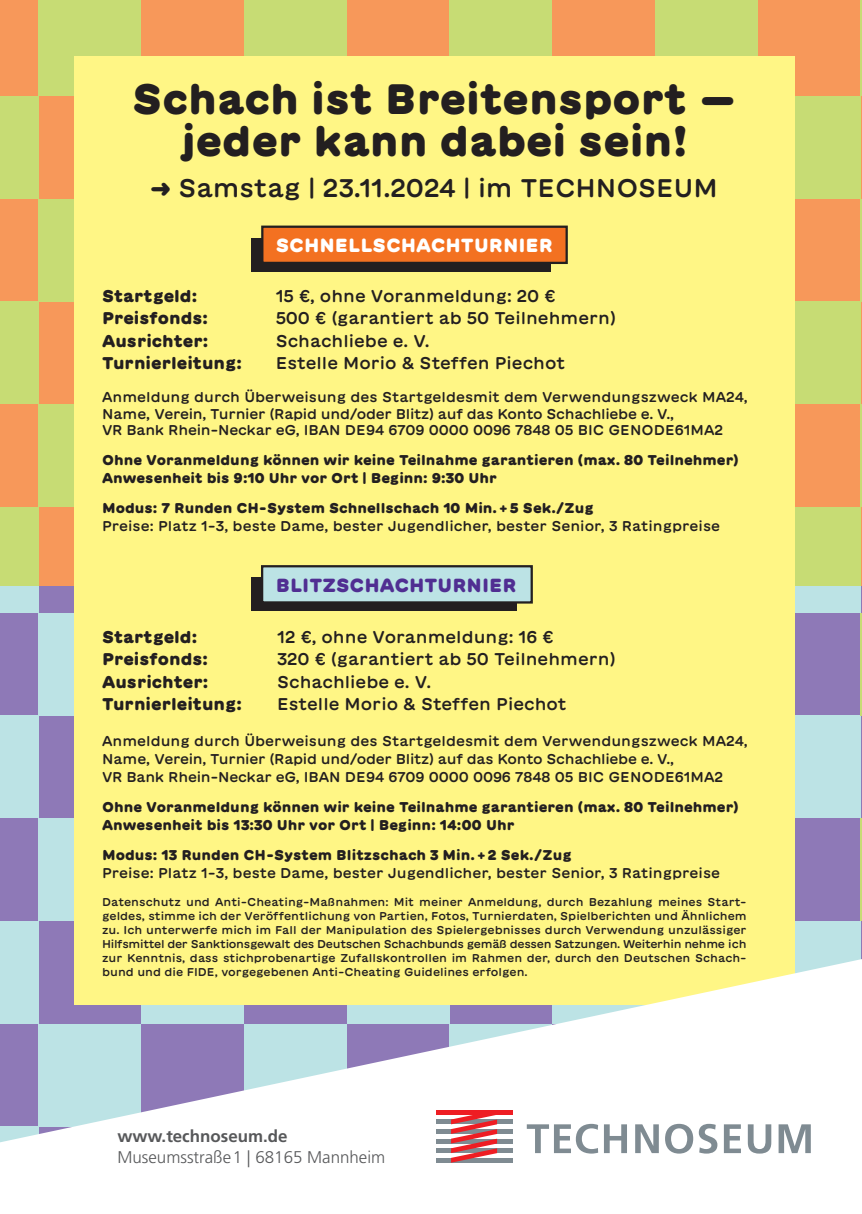
<style>
.page{position:relative;width:862px;height:1214px;background:#fff}
.page>*{position:absolute;margin:0;border:0;box-sizing:border-box;transform-origin:0 0}
.t1{font:900 42.2px/42.2px "GT Maru";color:#231f20;text-align:center}
.t2{font:500 25.4px "GT Maru";color:#231f20}
.t3{font:900 19px "GT Maru";color:#fff}
.t4{font:900 19px "GT Maru";color:#502e92}
.t5{font:500 17px "GT Maru";color:#231f20}
.t6{font:900 17px "GT Maru";color:#231f20}
.t7{font:300 17px "Frutiger LT Pro";color:#57585a}
.t8{font:700 17px "Frutiger LT Pro";color:#57585a}
.t9{font:500 14px/17px "GT Maru";color:#231f20}
.t10{font:900 14px/18.4px "GT Maru";color:#231f20}
.t11{font:500 11.2px/14px "GT Maru";color:#231f20;text-align:justify}
.s1{font-weight:900}
</style>
<div class="page">
<div style="left:0;top:585px;width:862px;height:628px;background:#8e79b7"></div>
<div style="left:758px;top:921px;width:102px;height:102px;background:#bce3e5"></div>
<div style="left:0;top:921px;width:38px;height:102px;background:#bce3e5"></div>
<hr style="left:860px;top:818px;width:2px;height:103px;background:#c7dc74">
<div style="left:38px;top:818px;width:103px;height:103px;background:#bce3e5"></div>
<div style="left:758px;top:715px;width:102px;height:103px;background:#bce3e5"></div>
<div style="left:0;top:715px;width:38px;height:103px;background:#bce3e5"></div>
<hr style="left:860px;top:612px;width:2px;height:103px;background:#c7dc74">
<div style="left:38px;top:612px;width:103px;height:103px;background:#bce3e5"></div>
<div style="left:758px;top:585px;width:102px;height:27px;background:#bce3e5"></div>
<div style="left:0;top:585px;width:38px;height:27px;background:#bce3e5"></div>
<div style="left:0;top:0;width:862px;height:585px;background:#f7985a"></div>
<div style="left:655px;top:0;width:103px;height:96px;background:#c7dc74"></div>
<hr style="left:860px;top:0;width:2px;height:96px;background:#c7dc74">
<div style="left:449px;top:0;width:103px;height:96px;background:#c7dc74"></div>
<div style="left:244px;top:0;width:103px;height:96px;background:#c7dc74"></div>
<div style="left:38px;top:0;width:103px;height:96px;background:#c7dc74"></div>
<div style="left:758px;top:96px;width:102px;height:103px;background:#c7dc74"></div>
<div style="left:0;top:96px;width:38px;height:103px;background:#c7dc74"></div>
<hr style="left:860px;top:199px;width:2px;height:102px;background:#c7dc74">
<div style="left:38px;top:199px;width:103px;height:102px;background:#c7dc74"></div>
<div style="left:758px;top:301px;width:102px;height:103px;background:#c7dc74"></div>
<div style="left:0;top:301px;width:38px;height:103px;background:#c7dc74"></div>
<hr style="left:860px;top:404px;width:2px;height:103px;background:#c7dc74">
<div style="left:38px;top:404px;width:103px;height:103px;background:#c7dc74"></div>
<div style="left:758px;top:507px;width:102px;height:78px;background:#c7dc74"></div>
<div style="left:0;top:507px;width:38px;height:78px;background:#c7dc74"></div>
<div style="left:74px;top:57px;width:720px;height:947px;background:#fff685"></div>
<svg style="left:0;top:958px;width:862px;height:255px;fill:#fff"></svg>
<div style="left:436px;top:1109px;width:76px;height:5px;background:#ee1d23"></div>
<div style="left:436px;top:1119px;width:76px;height:5px;background:#7f8b92"></div>
<div style="left:436px;top:1128px;width:76px;height:5px;background:#7f8b92"></div>
<div style="left:436px;top:1138px;width:76px;height:5px;background:#7f8b92"></div>
<hr style="left:436px;top:1148px;width:76px;height:4px;background:#7f8b92">
<div style="left:436px;top:1157px;width:76px;height:5px;background:#7f8b92"></div>
<svg style="left:451px;top:1109px;width:46px;height:53px"></svg>
<svg style="left:527px;top:1065px;width:335px;height:130px;background:#f4f5f6"></svg>
<div style="left:251px;top:238px;width:300px;height:33px;background:#231f20"></div>
<div style="left:262px;top:227px;width:305px;height:36px;background:#f37121"></div>
<div style="left:261px;top:225px;width:307px;height:39px;border:2px solid #231f20"></div>
<div style="left:251px;top:577px;width:265px;height:34px;background:#231f20"></div>
<div style="left:262px;top:566px;width:270px;height:36px;background:#bce3e5"></div>
<div style="left:261px;top:565px;width:272px;height:38px;border:2px solid #231f20"></div>
<h1 class="t1" style="left:132px;top:77px;width:606px">Schach ist Breitensport — jeder kann dabei sein!</h1>
<h2 class="t2" style="left:151px;top:173px;width:568px"><span class="s1">→</span> Samstag | 23.11.2024 | im TECHNOSEUM</h2>
<h3 class="t3" style="left:276px;top:233px;width:279px">SCHNELLSCHACHTURNIER</h3>
<p class="t6" style="left:102px;top:285px;width:97px">Startgeld:</p>
<p class="t5" style="left:276px;top:285px;width:281px">15 €, ohne Voranmeldung: 20 €</p>
<p class="t6" style="left:102px;top:308px;width:107px">Preisfonds:</p>
<p class="t5" style="left:276px;top:308px;width:342px">500 € (garantiert ab 50 Teilnehmern)</p>
<p class="t6" style="left:102px;top:330px;width:108px">Ausrichter:</p>
<p class="t5" style="left:276px;top:331px;width:155px">Schachliebe e. V.</p>
<p class="t6" style="left:102px;top:353px;width:141px">Turnierleitung:</p>
<p class="t5" style="left:276px;top:353px;width:291px">Estelle Morio &amp; Steffen Piechot</p>
<p class="t9" style="left:102px;top:388px;width:647px">Anmeldung durch Überweisung des Startgeldesmit dem Verwendungszweck MA24,<br>Name, Verein, Turnier (Rapid und/oder Blitz) auf das Konto Schachliebe e. V.,<br>VR Bank Rhein-Neckar eG, IBAN DE94 6709 0000 0096 7848 05 BIC GENODE61MA2</p>
<p class="t10" style="left:102px;top:451px;width:638px">Ohne Voranmeldung können wir keine Teilnahme garantieren (max. 80 Teilnehmer)<br>Anwesenheit bis 9:10 Uhr vor Ort | Beginn: 9:30 Uhr</p>
<p class="t10" style="left:102px;top:499px;width:493px">Modus: 7 Runden CH-System Schnellschach 10 Min.+5 Sek./Zug</p>
<p class="t9" style="left:102px;top:517px;width:619px">Preise: Platz 1-3, beste Dame, bester Jugendlicher, bester Senior, 3 Ratingpreise</p>
<h3 class="t4" style="left:276px;top:573px;width:242px">BLITZSCHACHTURNIER</h3>
<p class="t6" style="left:102px;top:626px;width:97px">Startgeld:</p>
<p class="t5" style="left:277px;top:626px;width:278px">12 €, ohne Voranmeldung: 16 €</p>
<p class="t6" style="left:102px;top:648px;width:107px">Preisfonds:</p>
<p class="t5" style="left:277px;top:649px;width:340px">320 € (garantiert ab 50 Teilnehmern)</p>
<p class="t6" style="left:102px;top:671px;width:108px">Ausrichter:</p>
<p class="t5" style="left:277px;top:671px;width:155px">Schachliebe e. V.</p>
<p class="t6" style="left:102px;top:693px;width:141px">Turnierleitung:</p>
<p class="t5" style="left:277px;top:694px;width:291px">Estelle Morio &amp; Steffen Piechot</p>
<p class="t9" style="left:102px;top:731px;width:647px;line-height:18.4px">Anmeldung durch Überweisung des Startgeldesmit dem Verwendungszweck MA24,<br>Name, Verein, Turnier (Rapid und/oder Blitz) auf das Konto Schachliebe e. V.,<br>VR Bank Rhein-Neckar eG, IBAN DE94 6709 0000 0096 7848 05 BIC GENODE61MA2</p>
<p class="t10" style="left:102px;top:797px;width:638px">Ohne Voranmeldung können wir keine Teilnahme garantieren (max. 80 Teilnehmer)<br>Anwesenheit bis 13:30 Uhr vor Ort | Beginn: 14:00 Uhr</p>
<p class="t10" style="left:102px;top:845px;width:471px">Modus: 13 Runden CH-System Blitzschach 3 Min.+2 Sek./Zug</p>
<p class="t9" style="left:102px;top:864px;width:619px">Preise: Platz 1-3, beste Dame, bester Jugendlicher, bester Senior, 3 Ratingpreise</p>
<p class="t11" style="left:102px;top:894px;width:646px">Datenschutz und Anti-Cheating-Maßnahmen: Mit meiner Anmeldung, durch Bezahlung meines Start&shy;geldes, stimme ich der Veröffentlichung von Partien, Fotos, Turnierdaten, Spielberichten und Ähnlichem zu. Ich unterwerfe mich im Fall der Manipulation des Spielergebnisses durch Verwendung unzulässiger Hilfsmittel der Sanktionsgewalt des Deutschen Schachbunds gemäß dessen Satzungen. Weiterhin nehme ich zur Kenntnis, dass stichprobenartige Zufallskontrollen im Rahmen der, durch den Deutschen Schach&shy;bund und die FIDE, vorgegebenen Anti-Cheating Guidelines erfolgen.</p>
<p class="t8" style="left:117px;top:1125px;width:172px">www.technoseum.de</p>
<p class="t7" style="left:117px;top:1147px;width:269px">Museumsstraße1 | 68165 Mannheim</p>
</div>
